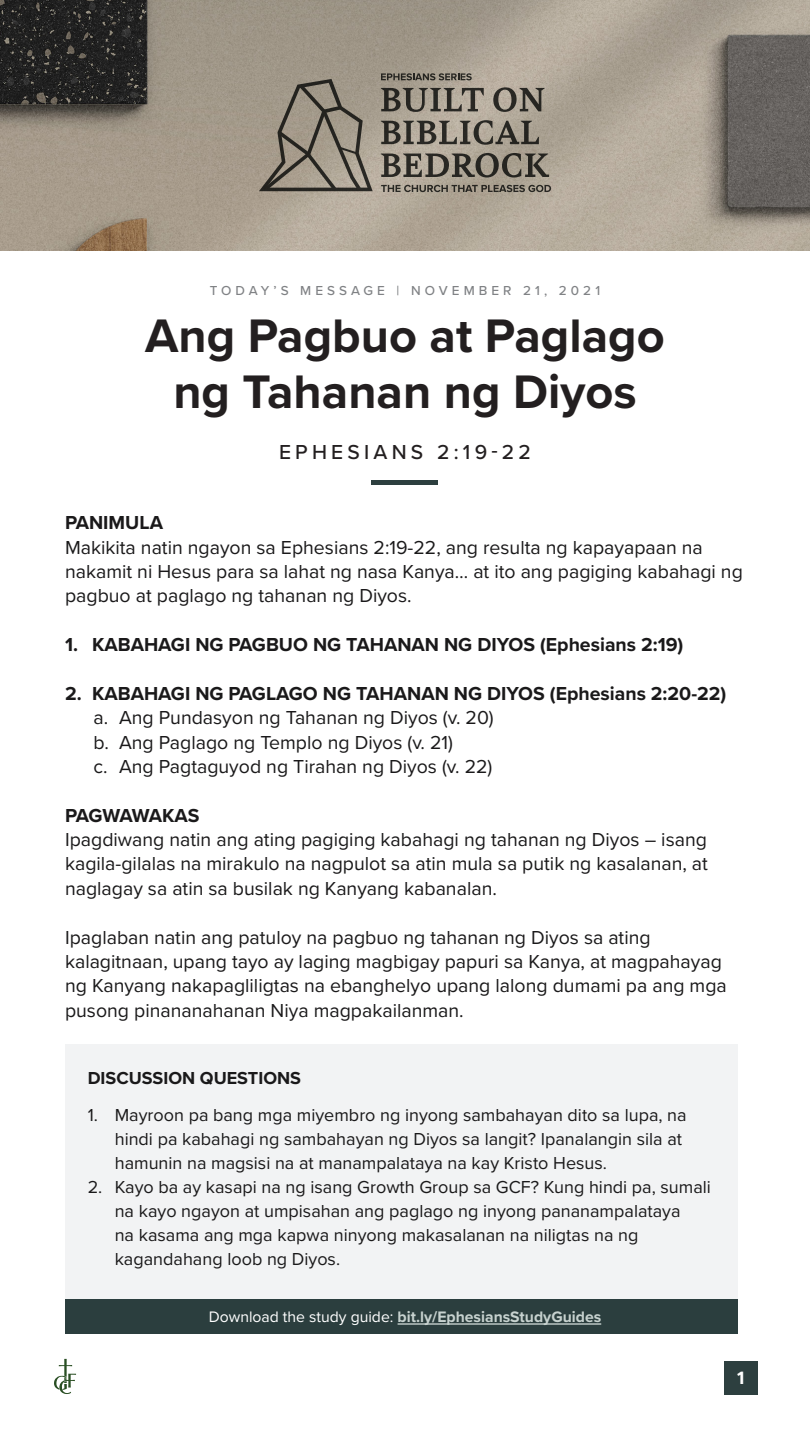
<style>
.page{position:relative;width:810px;height:1440px;background:#fff}
.page>*{position:absolute;margin:0;border:0;box-sizing:border-box;transform-origin:0 0}
.t1{font:700 48.75px "Proxima Nova";color:#231f20}
.t2{font:500 21px "Proxima Nova";letter-spacing:.2em;color:#231f20}
.t3{font:19.5px/24.4px "Proxima Nova";color:#1a191a}
.t4{font:700 19.5px "Proxima Nova";color:#1a191a}
.t5{font:700 19.5px "Proxima Nova";letter-spacing:-.035em;color:#1a191a}
.t6{font:18px/24px "Proxima Nova";color:#1a191a}
.t7{font:700 18px "Proxima Nova";color:#1a191a}
.t8{font:700 18px "Metropolis";color:#fff}
.t9{font:700 15.75px "Proxima Nova";color:#c7d2cf}
.t10{font:500 13.5px "Proxima Nova";letter-spacing:.3em;color:#808285}
.s1{font-weight:400;color:#fff}
</style>
<div class="page">
<img style="left:0;top:0;width:810px;height:250px">
<hr style="left:372px;top:480px;width:66px;height:4px;background:#2d3f3f">
<div style="left:724px;top:1361px;width:34px;height:34px;background:#2d3f3f"></div>
<svg style="left:54px;top:1359px;width:22px;height:35px"></svg>
<svg style="left:381px;top:73px;width:91px;height:7px"></svg>
<svg style="left:381px;top:88px;width:103px;height:24px;background:#7d766c"></svg>
<svg style="left:493px;top:87px;width:52px;height:25px"></svg>
<svg style="left:381px;top:120px;width:158px;height:25px;background:#80796e"></svg>
<svg style="left:381px;top:153px;width:168px;height:25px;background:#7a7369"></svg>
<svg style="left:381px;top:185px;width:170px;height:7px"></svg>
<svg style="left:259px;top:79px;width:114px;height:112px;background:#8d8578"></svg>
<div style="left:65px;top:1044px;width:672px;height:255px;background:#f2f3f4"></div>
<div style="left:65px;top:1299px;width:672px;height:35px;background:#2b3e3e"></div>
<hr style="left:398px;top:1323px;width:203px;height:2px;background:#c7d2cf">
<p class="t10" style="left:210px;top:280px;width:392px">TODAY’S MESSAGE | NOVEMBER 21, 2021</p>
<p class="t1" style="left:145px;top:299px;width:521px">Ang Pagbuo at Paglago</p>
<p class="t1" style="left:173px;top:355px;width:465px">ng Tahanan ng Diyos</p>
<p class="t2" style="left:279px;top:436px;width:253px">EPHESIANS 2:19-22</p>
<p class="t4" style="left:65px;top:508px;width:100px">PANIMULA</p>
<p class="t3" style="left:65px;top:534px;width:679px">Makikita natin ngayon sa Ephesians 2:19-22, ang resulta ng kapayapaan na nakamit ni Hesus para sa lahat ng nasa Kanya… at ito ang pagiging kabahagi ng pagbuo at paglago ng tahanan ng Diyos.</p>
<p class="t4" style="left:65px;top:630px;width:620px">1. KABAHAGI NG PAGBUO NG TAHANAN NG DIYOS (Ephesians 2:19)</p>
<p class="t4" style="left:65px;top:679px;width:663px">2. KABAHAGI NG PAGLAGO NG TAHANAN NG DIYOS (Ephesians 2:20-22)</p>
<p class="t3" style="left:94px;top:705px;width:402px">a. Ang Pundasyon ng Tahanan ng Diyos (v. 20)</p>
<p class="t3" style="left:94px;top:729px;width:361px">b. Ang Paglago ng Templo ng Diyos (v. 21)</p>
<p class="t3" style="left:94px;top:753px;width:400px">c. Ang Pagtaguyod ng Tirahan ng Diyos (v. 22)</p>
<p class="t5" style="left:65px;top:801px;width:136px">PAGWAWAKAS</p>
<p class="t3" style="left:65px;top:826px;width:644px;text-align:justify">Ipagdiwang natin ang ating pagiging kabahagi ng tahanan ng Diyos – isang kagila-gilalas na mirakulo na nagpulot sa atin mula sa putik ng kasalanan, at naglagay sa atin sa busilak ng Kanyang kabanalan.</p>
<p class="t3" style="left:65px;top:924px;width:663px">Ipaglaban natin ang patuloy na pagbuo ng tahanan ng Diyos sa ating kalagitnaan, upang tayo ay laging magbigay papuri sa Kanya, at magpahayag ng Kanyang nakapagliligtas na ebanghelyo upang lalong dumami pa ang mga pusong pinananahanan Niya magpakailanman.</p>
<p class="t7" style="left:88px;top:1064px;width:215px">DISCUSSION QUESTIONS</p>
<p class="t6" style="left:115px;top:1102px;width:573px;text-indent:-27px">1. Mayroon pa bang mga miyembro ng inyong sambahayan dito sa lupa, na hindi pa kabahagi ng sambahayan ng Diyos sa langit? Ipanalangin sila at hamunin na magsisi na at manampalataya na kay Kristo Hesus.</p>
<p class="t6" style="left:115px;top:1174px;width:598px;text-indent:-27px">2. Kayo ba ay kasapi na ng isang Growth Group sa GCF? Kung hindi pa, sumali na kayo ngayon at umpisahan ang paglago ng inyong pananampalataya<br>na kasama ang mga kapwa ninyong makasalanan na niligtas na ng kagandahang loob ng Diyos.</p>
<p class="t9" style="left:209px;top:1305px;width:394px"><span class="s1">Download the study guide:</span> bit.ly/EphesiansStudyGuides</p>
<p class="t8" style="left:737px;top:1367px;width:9px">1</p>
</div>
